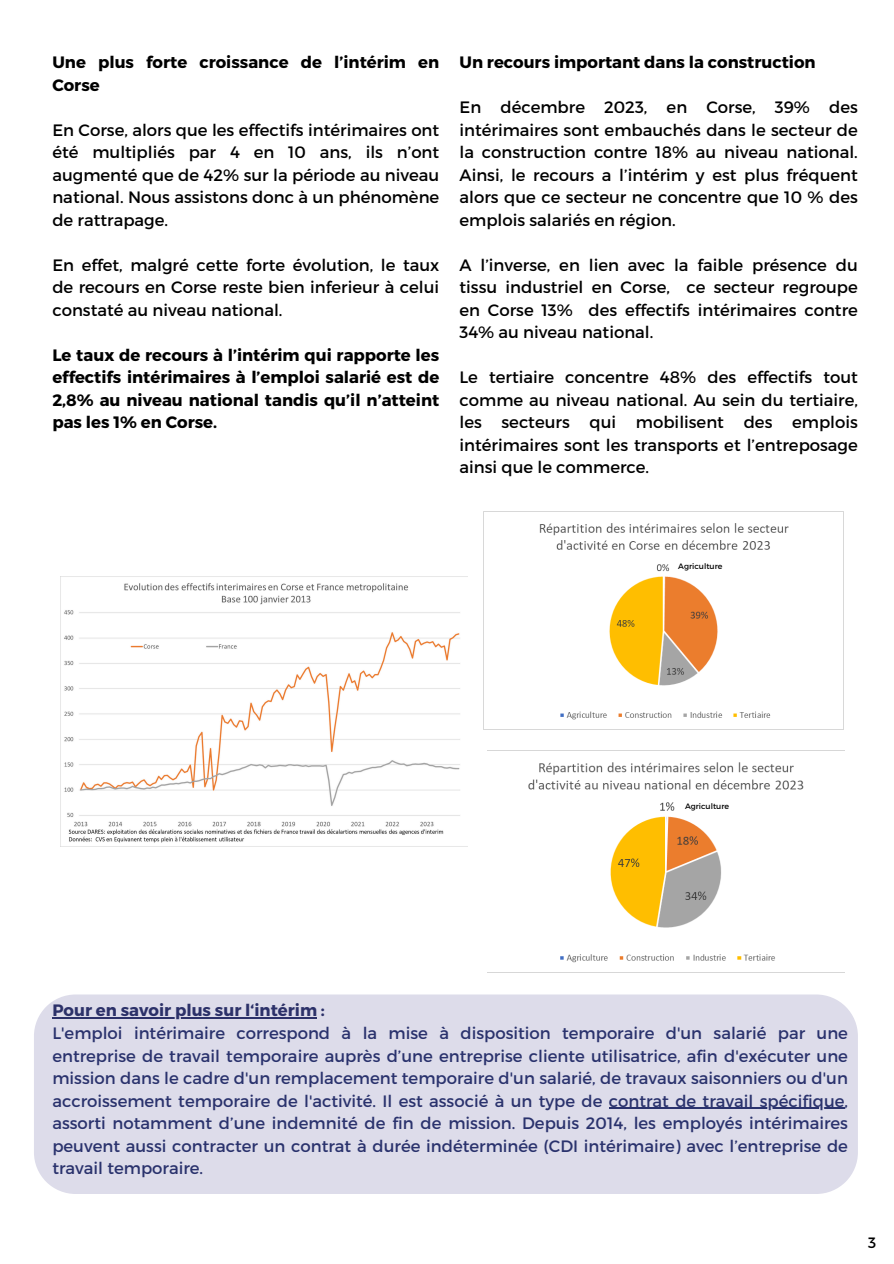
<style>
.page{position:relative;width:894px;height:1264px;background:#fff}
.page>*{position:absolute;margin:0;border:0;box-sizing:border-box;transform-origin:0 0}
.t1{font:16.5px/22.5px "Montserrat";color:#000;text-align:justify}
.t2{font:16.5px/22.5px "Montserrat";color:#2a326d}
.t3{font:700 16.5px/22.5px "Montserrat";color:#000}
.t4{font:15px "Montserrat";color:#000}
.t5{font:7.8px "Montserrat";color:#000}
.s1{font-weight:700;color:#2c3169}
</style>
<div class="page">
<div style="left:34px;top:994px;width:823px;height:199px;background:#dddcea"></div>
<img style="left:60px;top:576px;width:407px;height:270px">
<img style="left:483px;top:512px;width:306px;height:217px">
<img style="left:487px;top:750px;width:356px;height:213px">
<hr style="left:52px;top:1017px;width:265px;height:1px;background:#2c3169">
<hr style="left:608px;top:1107px;width:236px;height:1px;background:#2a326d">
<h1 class="t3" style="left:52px;top:50px;width:388px">Une plus forte croissance de l’intérim en<br>Corse</h1>
<h2 class="t1" style="left:52px;top:118px;width:388px">En Corse, alors que les effectifs intérimaires ont été multipliés par 4 en 10 ans, ils n’ont augmenté que de 42% sur la période au niveau national. Nous assistons donc à un phénomène de rattrapage.</h2>
<h2 class="t1" style="left:52px;top:253px;width:388px">En effet, malgré cette forte évolution, le taux de recours en Corse reste bien inferieur à celui constaté au niveau national.</h2>
<h2 class="t3" style="left:52px;top:343px;width:388px;text-align:justify">Le taux de recours à l’intérim qui rapporte les effectifs intérimaires à l’emploi salarié est de 2,8% au niveau national tandis qu’il n’atteint pas les 1% en Corse.</h2>
<p class="t3" style="left:459px;top:50px;width:357px">Un recours important dans la construction</p>
<p class="t1" style="left:459px;top:95px;width:400px">En décembre 2023, en Corse, 39% des intérimaires sont embauchés dans le secteur de la construction contre 18% au niveau national.<br>Ainsi, le recours a l’intérim y est plus fréquent alors que ce secteur ne concentre que 10 % des emplois salariés en région.</p>
<p class="t1" style="left:459px;top:253px;width:400px">A l’inverse, en lien avec la faible présence du tissu industriel en Corse, ce secteur regroupe en Corse 13% des effectifs intérimaires contre 34% au niveau national.</p>
<p class="t1" style="left:459px;top:365px;width:400px">Le tertiaire concentre 48% des effectifs tout comme au niveau national. Au sein du tertiaire, les secteurs qui mobilisent des emplois intérimaires sont les transports et l’entreposage ainsi que le commerce.</p>
<p class="t5" style="left:678px;top:561px;width:46px">Agriculture</p>
<p class="t5" style="left:684px;top:801px;width:46px">Agriculture</p>
<p class="t2" style="left:52px;top:998px;width:796px"><span class="s1">Pour en savoir plus sur l‘intérim :<br></span>L'emploi intérimaire correspond à la mise à disposition temporaire d'un salarié par une entreprise de travail temporaire auprès d’une entreprise cliente utilisatrice, afin d'exécuter une mission dans le cadre d'un remplacement temporaire d'un salarié, de travaux saisonniers ou d'un accroissement temporaire de l'activité. Il est associé à un type de contrat de travail spécifique,</p>
<h2 class="t2" style="left:52px;top:1111px;width:796px;text-align:justify">assorti notamment d’une indemnité de fin de mission. Depuis 2014, les employés intérimaires peuvent aussi contracter un contrat à durée indéterminée (CDI intérimaire) avec l’entreprise de travail temporaire.</h2>
<h1 class="t4" style="left:867px;top:1232px;width:10px">3</h1>
</div>
